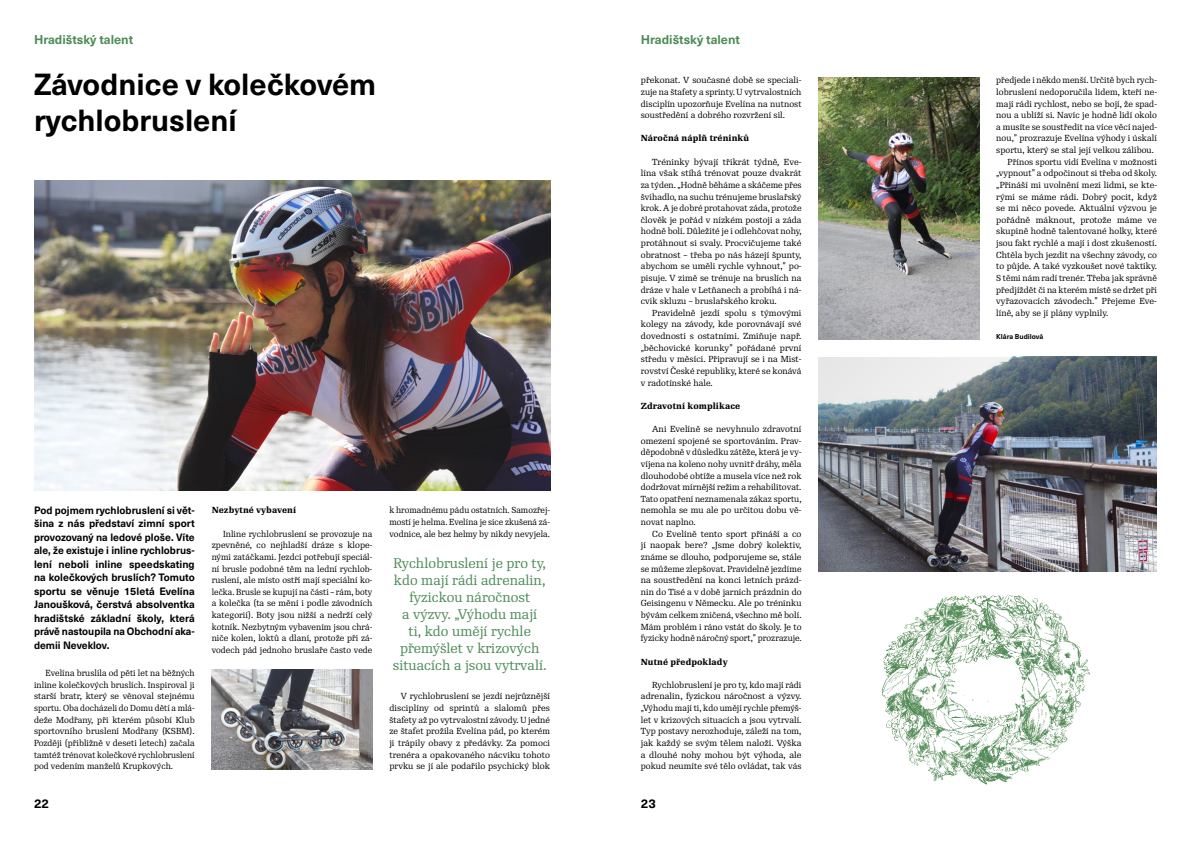
<style>
.page{position:relative;width:1191px;height:842px;background:#fff}
.page>*{position:absolute;margin:0;border:0;box-sizing:border-box;transform-origin:0 0}
.t1{font:700 30px/36px "Neue Haas Unica W1 G";color:#000}
.t2{font:13.5px/17px "Re Public Std";color:#4d8b55;text-align:center}
.t3{font:700 12.5px "Neue Haas Unica W1 G";color:#4d8b55}
.t4{font:700 12.5px "Neue Haas Unica W1 G";color:#000}
.t5{font:700 10.5px/13.5px "Neue Haas Unica W1 G";color:#000;text-align:justify}
.t6{font:8.5px/11.6px "Re Public Std";letter-spacing:.005em;color:#000;text-align:justify}
.t7{font:500 8.5px "Re Public Std";letter-spacing:.005em;color:#000}
.t8{font:700 7px "Neue Haas Unica W1 G";letter-spacing:.005em;color:#000}
</style>
<div class="page">
<img style="left:882px;top:595px;width:208px;height:190px">
<img style="left:34px;top:180px;width:516px;height:310px">
<img style="left:212px;top:669px;width:160px;height:100px">
<img style="left:818px;top:78px;width:161px;height:261px">
<img style="left:818px;top:357px;width:339px;height:214px">
<h3 class="t3" style="left:34px;top:30px;width:101px">Hradištský talent</h3>
<h3 class="t3" style="left:641px;top:30px;width:101px">Hradištský talent</h3>
<h1 class="t1" style="left:34px;top:64px;width:344px">Závodnice v kolečkovém rychlobruslení</h1>
<p class="t6" style="left:641px;top:75px;width:162px">překonat. V současné době se speciali&shy;zuje na štafety a sprinty. U vytrvalostních disciplín upozorňuje Evelína na nutnost soustředění a dobrého rozvržení sil.</p>
<p class="t7" style="left:641px;top:133px;width:110px">Náročná náplň tréninků</p>
<p class="t6" style="left:641px;top:156px;width:162px;text-indent:11px">Tréninky bývají třikrát týdně, Eve&shy;lína však stíhá trénovat pouze dvakrát za týden. „Hodně běháme a skáčeme přes švihadlo, na suchu trénujeme bruslařský krok. A je dobré protahovat záda, protože člověk je pořád v nízkém postoji a záda hodně bolí. Důležité je i odlehčovat nohy, protáhnout si svaly. Procvičujeme také obratnost – třeba po nás házejí špunty, abychom se uměli rychle vyhnout,” po&shy;pisuje. V zimě se trénuje na bruslích na dráze v hale v Letňanech a probíhá i ná&shy;cvik skluzu – bruslařského kroku.</p>
<p class="t6" style="left:641px;top:307px;width:162px;text-indent:11px">Pravidelně jezdí spolu s týmovými kolegy na závody, kde porovnávají své dovednosti s ostatními. Zmiňuje např. „běchovické korunky” pořádané první středu v měsíci. Připravují se i na Mist&shy;rovství České republiky, které se konává v radotínské hale.</p>
<p class="t7" style="left:641px;top:400px;width:101px">Zdravotní komplikace</p>
<p class="t6" style="left:641px;top:423px;width:162px;text-indent:11px">Ani Evelíně se nevyhnulo zdravotní omezení spojené se sportováním. Prav&shy;děpodobně v důsledku zátěže, která je vy&shy;víjena na koleno nohy uvnitř dráhy, měla dlouhodobé obtíže a musela více než rok dodržovat mírnější režim a rehabilitovat.<br>Tato opatření neznamenala zákaz sportu, nemohla se mu ale po určitou dobu vě&shy;novat naplno.</p>
<p class="t6" style="left:641px;top:528px;width:162px;text-indent:11px">Co Evelíně tento sport přináší a co jí naopak bere? „Jsme dobrý kolektiv, známe se dlouho, podporujeme se, stále se můžeme zlepšovat. Pravidelně jezdíme na soustředění na konci letních prázd&shy;nin do Tisé a v době jarních prázdnin do Geisingenu v Německu. Ale po tréninku bývám celkem zničená, všechno mě bolí.<br>Mám problém i ráno vstát do školy. Je to fyzicky hodně náročný sport,” prozrazuje.</p>
<p class="t7" style="left:641px;top:656px;width:88px">Nutné předpoklady</p>
<p class="t6" style="left:641px;top:679px;width:162px;text-indent:11px">Rychlobruslení je pro ty, kdo mají rádi adrenalin, fyzickou náročnost a výzvy. „Výhodu mají ti, kdo umějí rychle přemýš&shy;let v krizových situacích a jsou vytrvalí.<br>Typ postavy nerozhoduje, záleží na tom, jak každý se svým tělem naloží. Výška a dlouhé nohy mohou být výhoda, ale pokud neumíte své tělo ovládat, tak vás</p>
<p class="t5" style="left:34px;top:502px;width:162px">Pod pojmem rychlobruslení si vět&shy;šina z nás představí zimní sport provozovaný na ledové ploše. Víte ale, že existuje i inline rychlobrus&shy;lení neboli inline speedskating na kolečkových bruslích? Tomuto sportu se věnuje 15letá Evelína Janoušková, čerstvá absolventka hradištské základní školy, která právě nastoupila na Obchodní aka&shy;demii Neveklov.</p>
<p class="t6" style="left:34px;top:667px;width:162px;text-indent:11px">Evelína bruslila od pěti let na běžných inline kolečkových bruslích. Inspiroval ji starší bratr, který se věnoval stejnému sportu. Oba docházeli do Domu dětí a mlá&shy;deže Modřany, při kterém působí Klub sportovního bruslení Modřany (KSBM).<br>Později (přibližně v deseti letech) začala tamtéž trénovat kolečkové rychlobruslení pod vedením manželů Krupkových.</p>
<p class="t6" style="left:389px;top:505px;width:162px">k hromadnému pádu ostatních. Samozřej&shy;mostí je helma. Evelína je sice zkušená zá&shy;vodnice, ale bez helmy by nikdy nevyjela.</p>
<h2 class="t2" style="left:393px;top:555px;width:155px">Rychlobruslení je pro ty, kdo mají rádi adrenalin, fyzickou náročnost<br>a výzvy. „Výhodu mají<br>ti, kdo umějí rychle přemýšlet v krizových situacích a jsou vytrvalí.</h2>
<p class="t6" style="left:389px;top:691px;width:162px;text-indent:11px">V rychlobruslení se jezdí nejrůznější disciplíny od sprintů a slalomů přes štafety až po vytrvalostní závody. U jedné ze štafet prožila Evelína pád, po kterém ji trápily obavy z předávky. Za pomoci trenéra a opakovaného nácviku tohoto prvku se jí ale podařilo psychický blok</p>
<p class="t7" style="left:212px;top:505px;width:86px">Nezbytné vybavení</p>
<p class="t6" style="left:212px;top:528px;width:162px;text-indent:11px">Inline rychlobruslení se provozuje na zpevněné, co nejhladší dráze s klope&shy;nými zatáčkami. Jezdci potřebují speciál&shy;ní brusle podobné těm na lední rychlob&shy;ruslení, ale místo ostří mají speciální ko&shy;lečka. Brusle se kupují na části – rám, boty a kolečka (ta se mění i podle závodních kategorií). Boty jsou nižší a nedrží celý kotník. Nezbytným vybavením jsou chrá&shy;niče kolen, loktů a dlaní, protože při zá&shy;vodech pád jednoho bruslaře často vede</p>
<h3 class="t4" style="left:34px;top:794px;width:16px">22</h3>
<h3 class="t4" style="left:641px;top:794px;width:16px">23</h3>
<p class="t6" style="left:996px;top:75px;width:162px">předjede i někdo menší. Určitě bych rych-</p>
<p class="t6" style="left:996px;top:86px;width:162px">lobruslení nedoporučila lidem, kteří ne-</p>
<p class="t6" style="left:996px;top:98px;width:162px">mají rádi rychlost, nebo se bojí, že spad-</p>
<p class="t6" style="left:996px;top:109px;width:162px">nou a ublíží si. Navíc je hodně lidí okolo</p>
<p class="t6" style="left:996px;top:121px;width:162px">a musíte se soustředit na více věcí najed-</p>
<p class="t6" style="left:996px;top:133px;width:162px">nou,” prozrazuje Evelína výhody i úskalí</p>
<p class="t6" style="left:996px;top:144px;width:159px">sportu, který se stal její velkou zálibou.</p>
<p class="t6" style="left:1007px;top:156px;width:151px">Přínos sportu vidí Evelína v možnosti</p>
<p class="t6" style="left:996px;top:168px;width:162px">„vypnout” a odpočinout si třeba od školy.</p>
<p class="t6" style="left:996px;top:179px;width:162px">„Přináší mi uvolnění mezi lidmi, se kte-</p>
<p class="t6" style="left:996px;top:191px;width:162px">rými se máme rádi. Dobrý pocit, když</p>
<p class="t6" style="left:996px;top:202px;width:162px">se mi něco povede. Aktuální výzvou je</p>
<p class="t6" style="left:996px;top:214px;width:162px">pořádně máknout, protože máme ve</p>
<p class="t6" style="left:996px;top:226px;width:162px">skupině hodně talentované holky, které</p>
<p class="t6" style="left:996px;top:237px;width:162px">jsou fakt rychlé a mají i dost zkušeností.</p>
<p class="t6" style="left:996px;top:249px;width:162px">Chtěla bych jezdit na všechny závody, co</p>
<p class="t6" style="left:996px;top:261px;width:162px">to půjde. A také vyzkoušet nové taktiky.</p>
<p class="t6" style="left:996px;top:272px;width:162px">S těmi nám radí trenér. Třeba jak správně</p>
<p class="t6" style="left:996px;top:284px;width:162px">předjíždět či na kterém místě se držet při</p>
<p class="t6" style="left:996px;top:295px;width:162px">vyřazovacích závodech.” Přejeme Eve-</p>
<p class="t6" style="left:996px;top:307px;width:114px">líně, aby se jí plány vyplnily.</p>
<p class="t8" style="left:996px;top:331px;width:49px">Klára Budilová</p>
</div>
